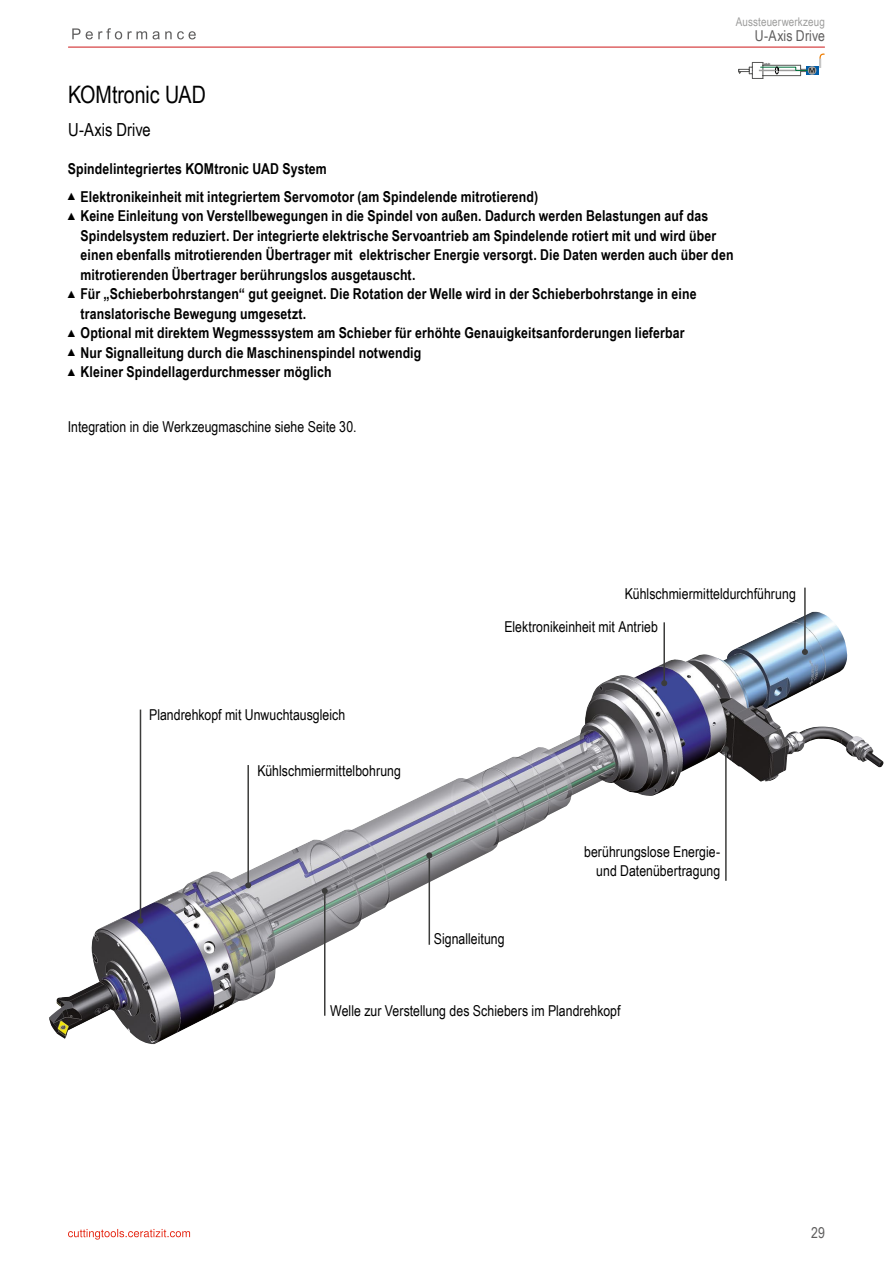
<style>
.page{position:relative;width:893px;height:1263px;background:#fff}
.page>*{position:absolute;margin:0;border:0;box-sizing:border-box;transform-origin:0 0}
.t1{font:24px "Arial Narrow";letter-spacing:-.005em;color:#000}
.t2{font:18px "Arial Narrow";color:#000}
.t3{font:700 15px/19.5px "Arial Narrow";letter-spacing:.01em;color:#000}
.t4{font:15px/19.5px "Arial Narrow";color:#000;text-align:right}
.t5{font:15px "Arial Narrow";letter-spacing:.005em;color:#5f5e5e}
.t6{font:12px "Arial Narrow";letter-spacing:.01em;color:#9d9d9c}
.s1{font-weight:400;font-size:10.5px}
</style>
<div class="page">
<img style="left:49px;top:612px;width:766px;height:432px">
<hr style="left:140px;top:709px;width:1px;height:212px;background:#3c3c3b">
<svg style="left:137px;top:918px;width:6px;height:6px"></svg>
<hr style="left:247px;top:765px;width:2px;height:120px;background:#3c3c3b">
<svg style="left:245px;top:882px;width:6px;height:6px"></svg>
<hr style="left:804px;top:588px;width:2px;height:64px;background:#3c3c3b">
<svg style="left:802px;top:649px;width:6px;height:6px"></svg>
<hr style="left:663px;top:622px;width:2px;height:61px;background:#3c3c3b">
<svg style="left:661px;top:680px;width:6px;height:6px"></svg>
<hr style="left:725px;top:749px;width:2px;height:132px;background:#3c3c3b">
<svg style="left:723px;top:746px;width:6px;height:6px"></svg>
<hr style="left:429px;top:855px;width:1px;height:90px;background:#3c3c3b">
<svg style="left:426px;top:852px;width:6px;height:6px"></svg>
<hr style="left:324px;top:891px;width:1px;height:125px;background:#3c3c3b">
<svg style="left:322px;top:888px;width:6px;height:6px"></svg>
<svg style="left:68px;top:1229px;width:122px;height:10px"></svg>
<hr style="left:68px;top:47px;width:757px;height:1px;background:#cd1719">
<svg style="left:72px;top:28px;width:124px;height:11px"></svg>
<svg style="left:738px;top:53px;width:87px;height:26px"></svg>
<p class="t6" style="left:736px;top:13px;width:91px">Aussteuerwerkzeug</p>
<h1 class="t1" style="left:68px;top:77px;width:140px">KOMtronic UAD</h1>
<p class="t2" style="left:68px;top:116px;width:84px">U-Axis Drive</p>
<p class="t3" style="left:68px;top:158px;width:261px">Spindelintegriertes KOMtronic UAD System</p>
<p class="t3" style="left:68px;top:186px;width:472px"><span class="s1">▲</span> Elektronikeinheit mit integriertem Servomotor (am Spindelende mitrotierend)</p>
<p class="t3" style="left:81px;top:205px;width:654px;text-indent:-13px"><span class="s1">▲</span> Keine Einleitung von Verstellbewegungen in die Spindel von außen. Dadurch werden Belastungen auf das Spindelsystem reduziert. Der integrierte elektrische Servoantrieb am Spindelende rotiert mit und wird über einen ebenfalls mitrotierenden Übertrager mit elektrischer Energie versorgt. Die Daten werden auch über den mitrotierenden Übertrager berührungslos ausgetauscht.</p>
<p class="t3" style="left:81px;top:283px;width:617px;text-indent:-13px"><span class="s1">▲</span> Für „Schieberbohrstangen“ gut geeignet. Die Rotation der Welle wird in der Schieberbohrstange in eine translatorische Bewegung umgesetzt.</p>
<p class="t3" style="left:68px;top:322px;width:618px"><span class="s1">▲</span> Optional mit direktem Wegmesssystem am Schieber für erhöhte Genauigkeitsanforderungen lieferbar</p>
<p class="t3" style="left:68px;top:342px;width:355px"><span class="s1">▲</span> Nur Signalleitung durch die Maschinenspindel notwendig</p>
<p class="t3" style="left:68px;top:361px;width:265px"><span class="s1">▲</span> Kleiner Spindellagerdurchmesser möglich</p>
<p class="t4" style="left:68px;top:416px;width:290px">Integration in die Werkzeugmaschine siehe Seite 30.</p>
<p class="t5" style="left:755px;top:25px;width:71px">U-Axis Drive</p>
<p class="t4" style="left:149px;top:705px;width:198px">Plandrehkopf mit Unwuchtausgleich</p>
<p class="t4" style="left:257px;top:760px;width:145px">Kühlschmiermittelbohrung</p>
<p class="t4" style="left:625px;top:583px;width:173px">Kühlschmiermitteldurchführung</p>
<p class="t4" style="left:504px;top:617px;width:155px">Elektronikeinheit mit Antrieb</p>
<p class="t4" style="left:434px;top:928px;width:72px">Signalleitung</p>
<p class="t4" style="left:584px;top:841px;width:138px">berührungslose Energie&shy;und Datenübertragung</p>
<p class="t4" style="left:330px;top:1000px;width:292px">Welle zur Verstellung des Schiebers im Plandrehkopf</p>
<p class="t5" style="left:811px;top:1221px;width:15px">29</p>
</div>
